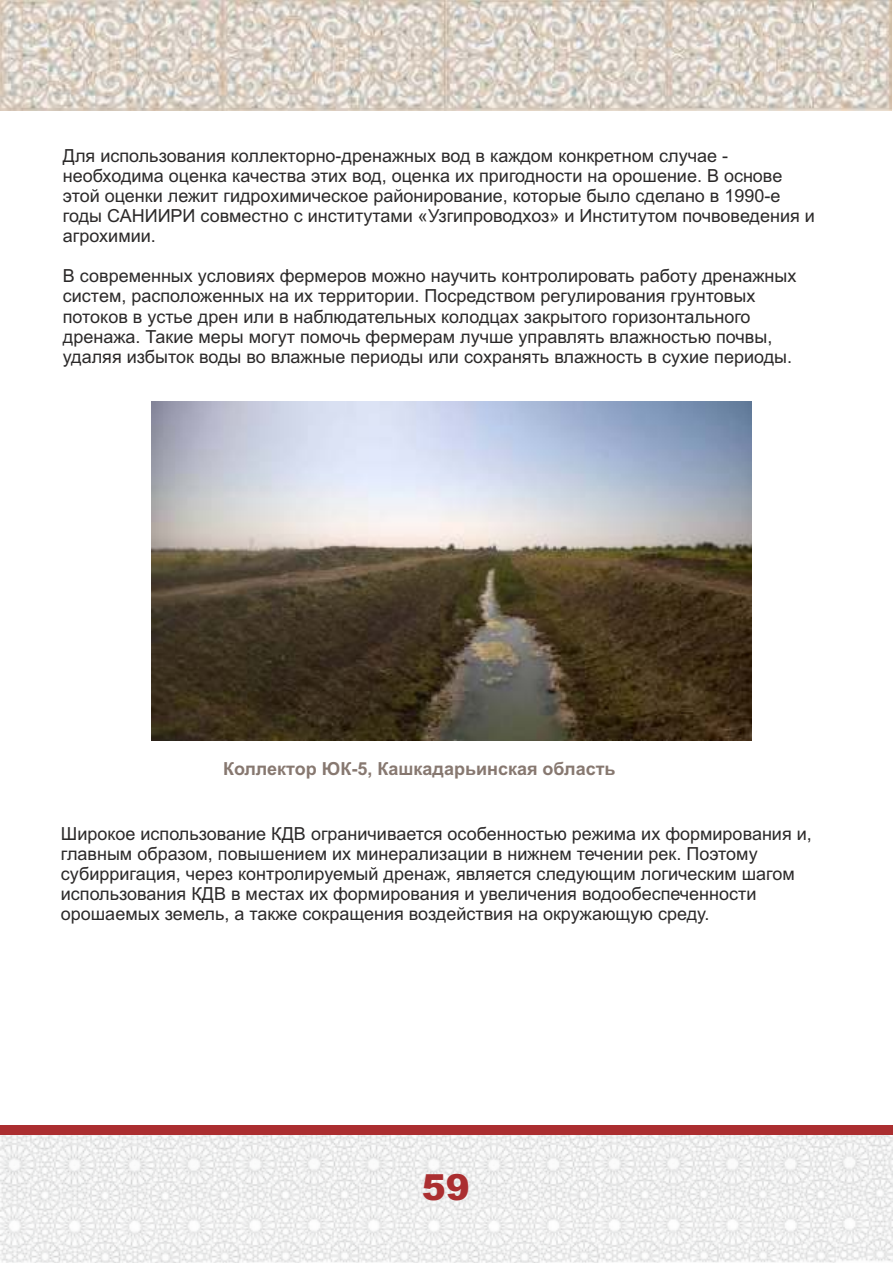
<style>
.page{position:relative;width:893px;height:1263px;background:#fff}
.page>*{position:absolute;margin:0;border:0;box-sizing:border-box;transform-origin:0 0}
.t1{font:900 36px "Arial";color:#ab2e30}
.t2{font:18px/20.1px "Arial";color:#2b2929}
.t3{font:700 18px "Arial";color:#877870}
</style>
<div class="page">
<img style="left:0;top:1134px;width:893px;height:129px">
<div style="left:0;top:1125px;width:893px;height:9px;background:#ab2e30"></div>
<img style="left:152px;top:402px;width:600px;height:339px">
<img style="left:0;top:0;width:892px;height:111px">
<p class="t2" style="left:63px;top:147px;width:754px">Для использования коллекторно-дренажных вод в каждом конкретном случае - необходима оценка качества этих вод, оценка их пригодности на орошение. В основе этой оценки лежит гидрохимическое районирование, которые было сделано в 1990-е годы САНИИРИ совместно с институтами «Узгипроводхоз» и Институтом почвоведения и агрохимии.</p>
<p class="t2" style="left:63px;top:268px;width:735px">В современных условиях фермеров можно научить контролировать работу дренажных систем, расположенных на их территории. Посредством регулирования грунтовых потоков в устье дрен или в наблюдательных колодцах закрытого горизонтального дренажа. Такие меры могут помочь фермерам лучше управлять влажностью почвы, удаляя избыток воды во влажные периоды или сохранять влажность в сухие периоды.</p>
<p class="t3" style="left:223px;top:762px;width:394px">Коллектор ЮК-5, Кашкадарьинская область</p>
<p class="t2" style="left:61px;top:825px;width:752px">Широкое использование КДВ ограничивается особенностью режима их формирования и, главным образом, повышением их минерализации в нижнем течении рек. Поэтому субирригация, через контролируемый дренаж, является следующим логическим шагом использования КДВ в местах их формирования и увеличения водообеспеченности орошаемых земель, а также сокращения воздействия на окружающую среду.</p>
<h1 class="t1" style="left:422px;top:1174px;width:50px">59</h1>
</div>
